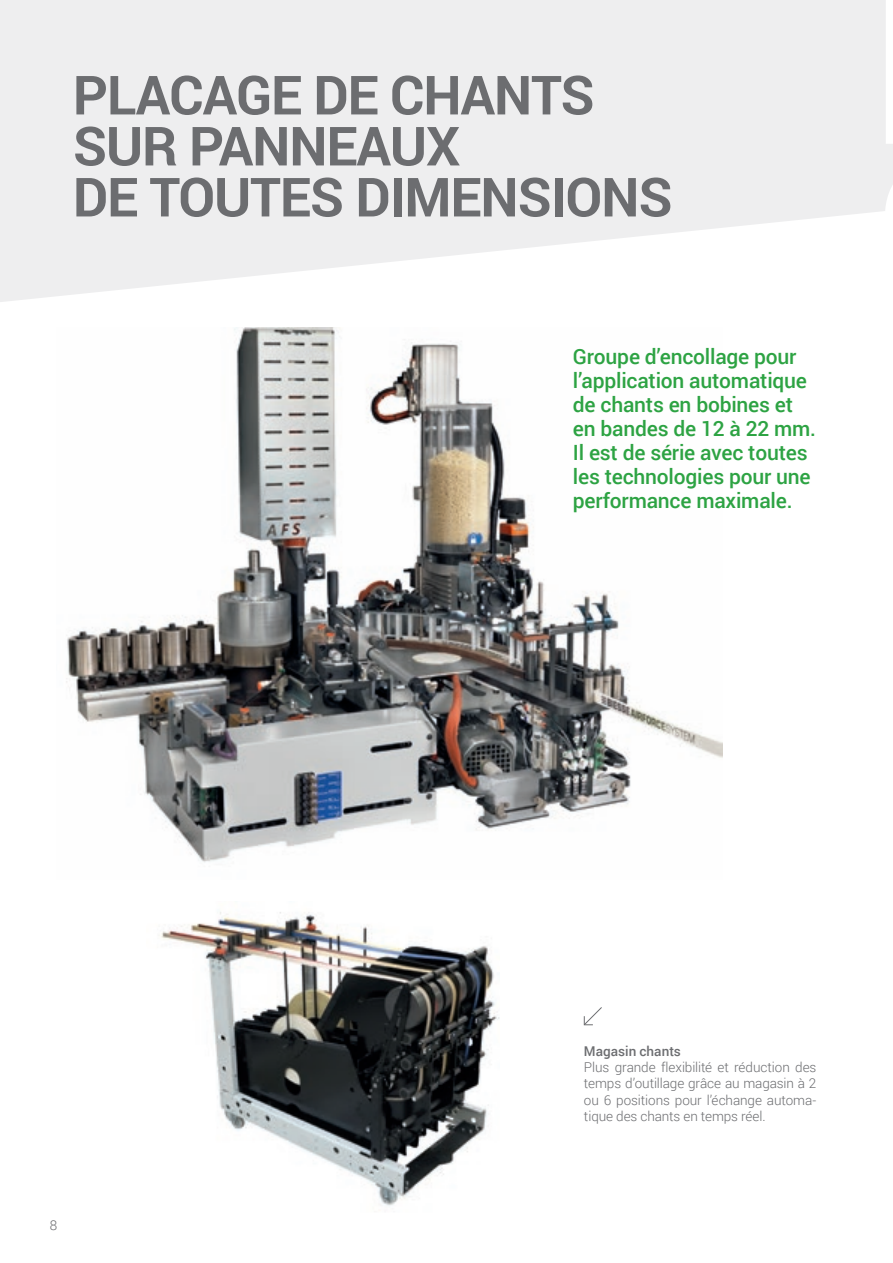
<style>
.page{position:relative;width:893px;height:1263px;background:#fff}
.page>*{position:absolute;margin:0;border:0;box-sizing:border-box;transform-origin:0 0}
.t1{font:700 54px/51px "Roboto";letter-spacing:-.02em;color:#6c6d70}
._2_SOTTOTITOLO_ROSSO{font:500 21px/24px "Roboto";letter-spacing:-.01em;color:#2da343}
.t2{font:300 13.5px/16.2px "Roboto";letter-spacing:-.005em;color:#6c6d70;text-align:justify}
.t3{font:500 13.5px "Roboto";color:#6c6d70}
</style>
<div class="page">
<svg style="left:0;top:0;width:893px;height:302px;fill:#eeeeef"></svg>
<img style="left:66px;top:327px;width:657px;height:536px">
<img style="left:159px;top:912px;width:340px;height:294px">
<svg style="left:583px;top:1007px;width:19px;height:18px"></svg>
<p class="t1" style="left:73px;top:68px;width:601px">PLACAGE DE CHANTS<br>SUR PANNEAUX<br>DE TOUTES DIMENSIONS</p>
<p class="_2_SOTTOTITOLO_ROSSO" style="left:573px;top:344px;width:245px">Groupe d’encollage pour l’application automatique de chants en bobines et en bandes de 12 à 22 mm.<br>Il est de série avec toutes les technologies pour une performance maximale.</p>
<p class="t2" style="left:50px;top:1216px;width:9px">8</p>
<p class="t3" style="left:584px;top:1042px;width:98px">Magasin chants</p>
<p class="t2" style="left:584px;top:1059px;width:234px">Plus grande flexibilité et réduction des temps d’outillage grâce au magasin à 2 ou 6 positions pour l’échange automa&shy;tique des chants en temps réel.</p>
</div>
